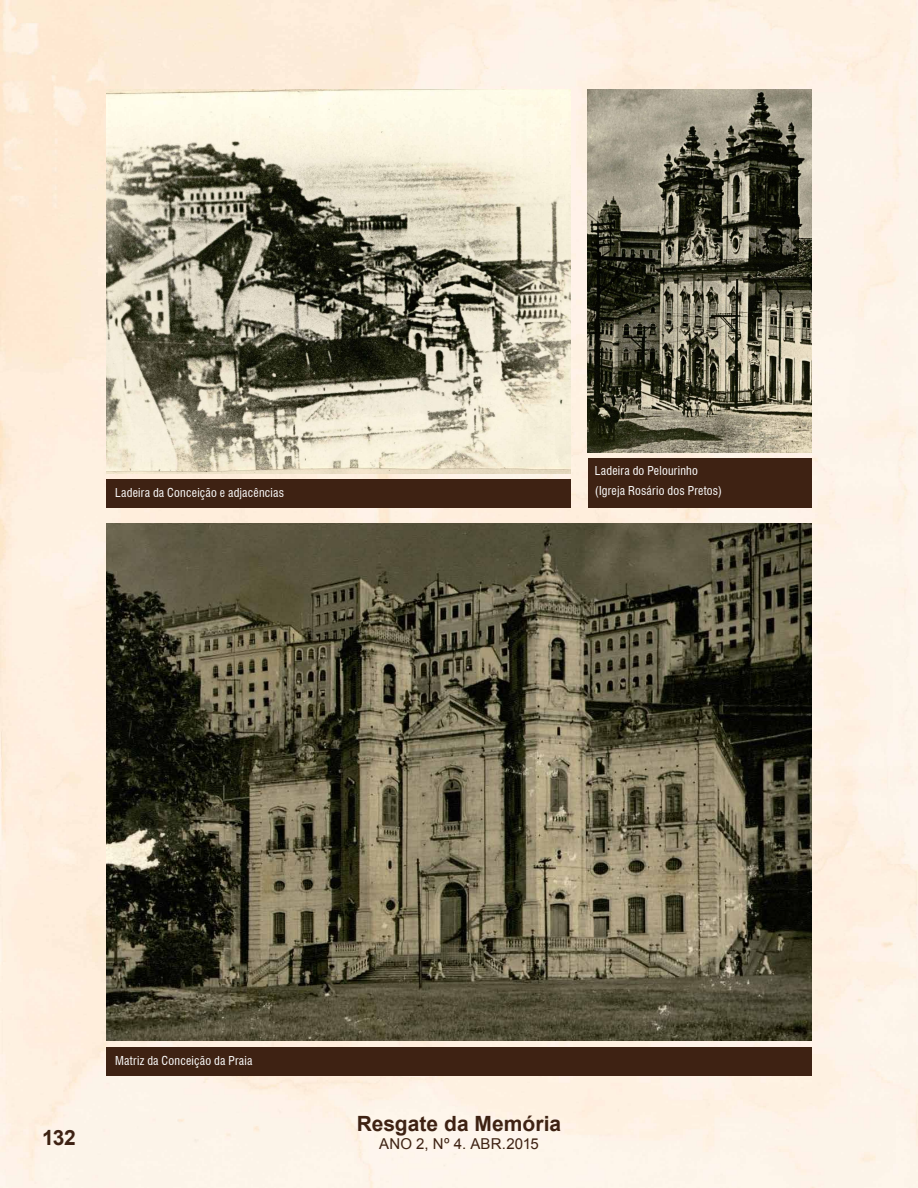
<style>
.page{position:relative;width:918px;height:1188px;background:#fff}
.page>*{position:absolute;margin:0;border:0;box-sizing:border-box;transform-origin:0 0}
.t1{font:700 21px "Arial";color:#3e2213}
.t2{font:15px "Arial";letter-spacing:.01em;color:#3e2213}
.t3{font:condensed 12px "Swiss 721 BT";letter-spacing:.02em;color:#fff}
</style>
<div class="page">
<img style="left:0;top:0;width:918px;height:1188px">
<img style="left:106px;top:89px;width:465px;height:385px">
<img style="left:588px;top:89px;width:224px;height:363px">
<img style="left:106px;top:523px;width:706px;height:518px">
<div style="left:588px;top:458px;width:224px;height:50px;background:#3e2213"></div>
<div style="left:106px;top:480px;width:465px;height:28px;background:#3e2213"></div>
<div style="left:106px;top:1047px;width:706px;height:28px;background:#3e2213"></div>
<p class="t3" style="left:595px;top:463px;width:105px">Ladeira do Pelourinho</p>
<p class="t3" style="left:115px;top:486px;width:170px">Ladeira da Conceição e adjacências</p>
<p class="t3" style="left:595px;top:483px;width:129px">(Igreja Rosário dos Pretos)</p>
<h1 class="t1" style="left:42px;top:1124px;width:35px">132</h1>
<p class="t3" style="left:115px;top:1053px;width:139px">Matriz da Conceição da Praia</p>
<h1 class="t1" style="left:357px;top:1110px;width:206px">Resgate da Memória</h1>
<p class="t2" style="left:379px;top:1134px;width:161px">ANO 2, Nº 4. ABR.2015</p>
</div>
